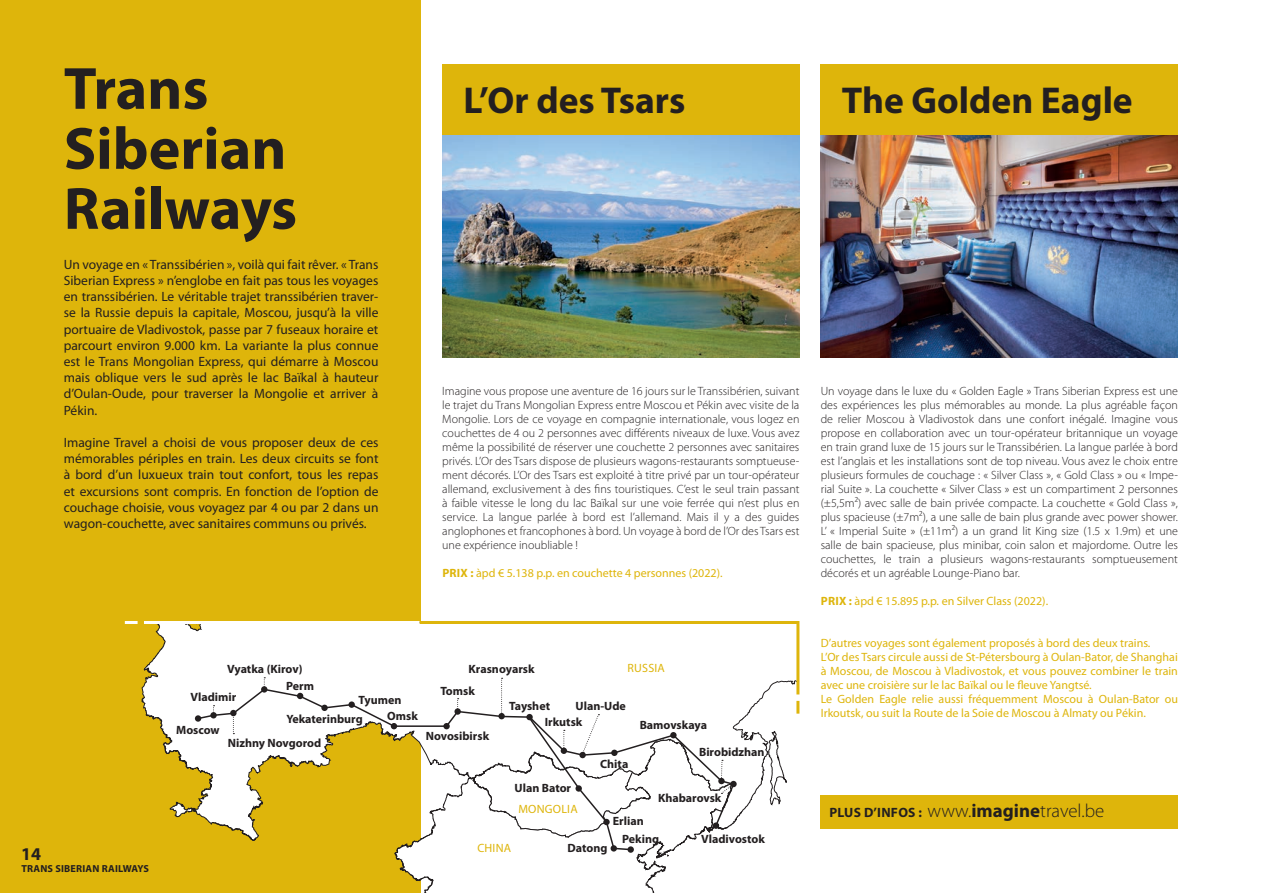
<style>
.page{position:relative;width:1263px;height:893px;background:#fff}
.page>*{position:absolute;margin:0;border:0;box-sizing:border-box;transform-origin:0 0}
.t1{font:700 60px/60px "Myriad Pro";color:#231f20}
.t2{font:700 37.5px "Myriad Pro";color:#231f20}
.t3{font:300 18.9px "Myriad Pro";color:#231f20}
.t4{font:700 18px "Myriad Pro";color:#231f20}
.t5{font:13.5px/16.2px "Myriad Pro";color:#231f20;text-align:justify}
.t6{font:300 12px/14px "Myriad Pro";color:#231f20;text-align:justify}
.t7{font:12px/14px "Myriad Pro";color:#deb50b}
.t8{font:700 12px/16.6px "Myriad Pro";color:#231f20}
.t9{font:12px "Myriad Pro";letter-spacing:.02em;color:#deb50b}
.t10{font:700 10.2px "Myriad Pro";letter-spacing:.02em;color:#231f20}
.s1{font-weight:700}
.s2{font-weight:700;font-size:13.5px}
</style>
<div class="page">
<img style="left:821px;top:134px;width:357px;height:223px">
<img style="left:442px;top:134px;width:357px;height:223px">
<div style="left:821px;top:795px;width:357px;height:34px;background:#deb50b"></div>
<div style="left:0;top:0;width:421px;height:893px;background:#deb50b"></div>
<div style="left:442px;top:64px;width:357px;height:70px;background:#deb50b"></div>
<div style="left:821px;top:64px;width:357px;height:70px;background:#deb50b"></div>
<svg style="left:394px;top:841px;width:272px;height:52px"></svg>
<svg style="left:141px;top:624px;width:275px;height:217px"></svg>
<div style="left:261px;top:686px;width:6px;height:7px;background:#231f20;border-radius:50%"></div>
<svg style="left:196px;top:688px;width:220px;height:140px"></svg>
<svg style="left:264px;top:677px;width:1px;height:14px"></svg>
<svg style="left:233px;top:713px;width:1px;height:21px"></svg>
<svg style="left:213px;top:705px;width:2px;height:10px"></svg>
<svg style="left:125px;top:621px;width:13px;height:3px"></svg>
<svg style="left:416px;top:621px;width:384px;height:243px"></svg>
<hr style="left:144px;top:621px;width:275px;height:3px;background:#fff">
<h1 class="t1" style="left:64px;top:59px;width:235px">Trans<br>Siberian<br>Railways</h1>
<p class="t5" style="left:64px;top:256px;width:316px">Un voyage en « Transsibérien », voilà qui fait rêver. « Trans Siberian Express » n’englobe en fait pas tous les voyages en transsibérien. Le véritable trajet transsibérien traver&shy;se la Russie depuis la capitale, Moscou, jusqu’à la ville portuaire de Vladivostok, passe par 7 fuseaux horaire et parcourt environ 9.000 km. La variante la plus connue est le Trans Mongolian Express, qui démarre à Moscou mais oblique vers le sud après le lac Baïkal à hauteur d’Oulan-Oude, pour traverser la Mongolie et arriver à Pékin.</p>
<p class="t5" style="left:64px;top:435px;width:316px">Imagine Travel a choisi de vous proposer deux de ces mémorables périples en train. Les deux circuits se font à bord d’un luxueux train tout confort, tous les repas et excursions sont compris. En fonction de l’option de couchage choisie, vous voyagez par 4 ou par 2 dans un wagon-couchette, avec sanitaires communs ou privés.</p>
<p class="t8" style="left:286px;top:660px;width:29px;text-indent:-59px">Vyatka (Kirov)<br>Perm</p>
<p class="t8" style="left:286px;top:711px;width:78px">Yekaterinburg</p>
<p class="t8" style="left:191px;top:689px;width:47px">Vladimir</p>
<p class="t8" style="left:228px;top:735px;width:95px">Nizhny Novgorod</p>
<p class="t8" style="left:387px;top:691px;width:32px;line-height:16.2px;text-indent:-29px">Tyumen<br>Omsk</p>
<p class="t8" style="left:176px;top:721px;width:45px">Moscow</p>
<h3 class="t4" style="left:21px;top:843px;width:21px">14</h3>
<p class="t10" style="left:21px;top:863px;width:129px">TRANS SIBERIAN RAILWAYS</p>
<h2 class="t2" style="left:463px;top:80px;width:223px">L’Or des Tsars</h2>
<h2 class="t2" style="left:842px;top:80px;width:292px">The Golden Eagle</h2>
<p class="t6" style="left:442px;top:385px;width:359px">Imagine vous propose une aventure de 16 jours sur le Transsibérien, suivant le trajet du Trans Mongolian Express entre Moscou et Pékin avec visite de la Mongolie. Lors de ce voyage en compagnie internationale, vous logez en couchettes de 4 ou 2 personnes avec différents niveaux de luxe. Vous avez même la possibilité de réserver une couchette 2 personnes avec sanitaires privés. L’Or des Tsars dispose de plusieurs wagons-restaurants somptueuse&shy;ment décorés. L’Or des Tsars est exploité à titre privé par un tour-opérateur allemand, exclusivement à des fins touristiques. C’est le seul train passant à faible vitesse le long du lac Baïkal sur une voie ferrée qui n’est plus en service. La langue parlée à bord est l’allemand. Mais il y a des guides anglophones et francophones à bord. Un voyage à bord de l’Or des Tsars est une expérience inoubliable !</p>
<p class="t7" style="left:442px;top:567px;width:282px"><span class="s1">PRIX :</span> àpd € 5.138 p.p. en couchette 4 personnes (2022).</p>
<p class="t7" style="left:627px;top:661px;width:39px">RUSSIA</p>
<p class="t8" style="left:469px;top:660px;width:67px">Krasnoyarsk</p>
<p class="t8" style="left:545px;top:698px;width:39px;line-height:15.8px;text-indent:-36px">Tayshet<br>Irkutsk</p>
<p class="t8" style="left:440px;top:683px;width:36px">Tomsk</p>
<p class="t8" style="left:575px;top:698px;width:52px">Ulan-Ude</p>
<p class="t8" style="left:640px;top:716px;width:69px">Bamovskaya</p>
<p class="t8" style="left:699px;top:744px;width:67px">Birobidzhan</p>
<p class="t8" style="left:658px;top:790px;width:65px">Khabarovsk</p>
<p class="t8" style="left:701px;top:831px;width:65px">Vladivostok</p>
<p class="t8" style="left:426px;top:728px;width:65px">Novosibirsk</p>
<p class="t8" style="left:600px;top:756px;width:30px">Chita</p>
<p class="t8" style="left:515px;top:779px;width:58px">Ulan Bator</p>
<p class="t9" style="left:518px;top:803px;width:61px">MONGOLIA</p>
<p class="t8" style="left:613px;top:813px;width:32px">Erlian</p>
<p class="t8" style="left:622px;top:831px;width:38px">Peking</p>
<p class="t7" style="left:477px;top:841px;width:35px">CHINA</p>
<p class="t8" style="left:567px;top:839px;width:41px">Datong</p>
<p class="t6" style="left:821px;top:384px;width:359px">Un voyage dans le luxe du « Golden Eagle » Trans Siberian Express est une des expériences les plus mémorables au monde. La plus agréable façon de relier Moscou à Vladivostok dans une confort inégalé. Imagine vous propose en collaboration avec un tour-opérateur britannique un voyage en train grand luxe de 15 jours sur le Transsibérien. La langue parlée à bord est l’anglais et les installations sont de top niveau. Vous avez le choix entre plusieurs formules de couchage : « Silver Class », « Gold Class » ou « Impe&shy;rial Suite ». La couchette « Silver Class » est un compartiment 2 personnes (±5,5m²) avec salle de bain privée compacte. La couchette « Gold Class », plus spacieuse (±7m²), a une salle de bain plus grande avec power shower.<br>L’ « Imperial Suite » (±11m²) a un grand lit King size (1.5 x 1.9m) et une salle de bain spacieuse, plus minibar, coin salon et majordome. Outre les couchettes, le train a plusieurs wagons-restaurants somptueusement décorés et un agréable Lounge-Piano bar.</p>
<p class="t7" style="left:821px;top:595px;width:229px"><span class="s1">PRIX :</span> àpd € 15.895 p.p. en Silver Class (2022).</p>
<p class="t7" style="left:821px;top:637px;width:359px">D’autres voyages sont également proposés à bord des deux trains.<br>L’Or des Tsars circule aussi de St-Pétersbourg à Oulan-Bator, de Shanghai à Moscou, de Moscou à Vladivostok, et vous pouvez combiner le train avec une croisière sur le lac Baïkal ou le fleuve Yangtsé.<br>Le Golden Eagle relie aussi fréquemment Moscou à Oulan-Bator ou Irkoutsk, ou suit la Route de la Soie de Moscou à Almaty ou Pékin.</p>
<h3 class="t3" style="left:829px;top:801px;width:276px"><span class="s2">PLUS D’INFOS :</span> www.<span class="s1">imagine</span>travel.be</h3>
</div>
